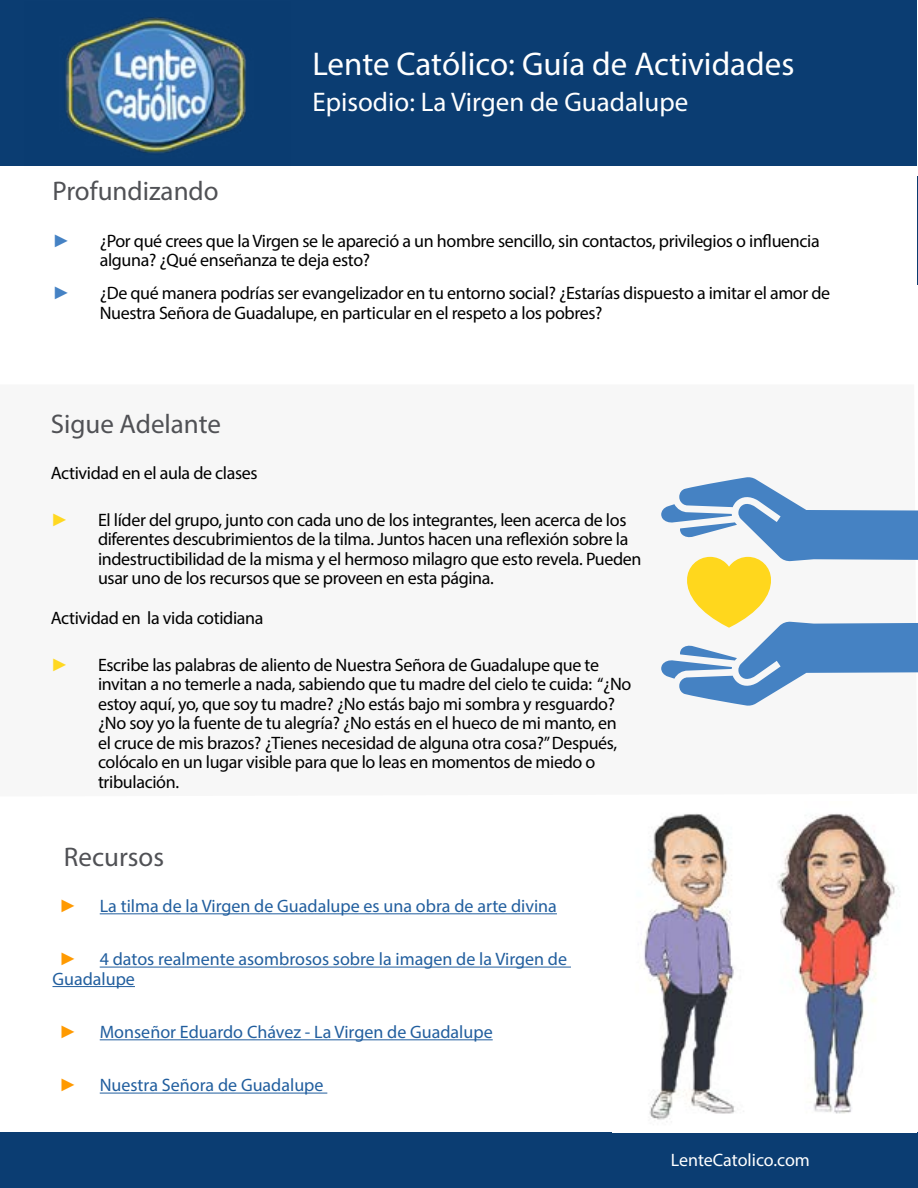
<style>
.page{position:relative;width:918px;height:1188px;background:#fff}
.page>*{position:absolute;margin:0;border:0;box-sizing:border-box;transform-origin:0 0}
.t1{font:33px "Myriad Pro";color:#fff}
.t2{font:27px "Myriad Pro";color:#505155}
.t3{font:27px "Myriad Pro";color:#fff}
.t4{font:18px/19.5px "Myriad Pro";letter-spacing:-.02em;color:#000}
.t5{font:18px/19.5px "Myriad Pro";color:#215e9e}
.t6{font:18px "Myriad Pro";letter-spacing:-.005em;color:#fff}
.t7{font:900 18px "Arial";color:#ff9a00}
.t8{font:900 18px "Arial";color:#4582c4}
.t9{font:900 18px "Arial";color:#ffd821}
</style>
<div class="page">
<div style="left:1px;top:0;width:916px;height:165px;background:#0b3d72"></div>
<hr style="left:100px;top:913px;width:457px;height:1px;background:#215e9e">
<hr style="left:100px;top:967px;width:471px;height:1px;background:#215e9e">
<hr style="left:52px;top:986px;width:83px;height:1px;background:#215e9e">
<hr style="left:100px;top:1039px;width:393px;height:1px;background:#215e9e">
<hr style="left:100px;top:1093px;width:227px;height:1px;background:#215e9e">
<img style="left:917px;top:177px;width:1px;height:108px">
<div style="left:0;top:1133px;width:918px;height:55px;background:#0b3d72"></div>
<svg style="left:661px;top:477px;width:257px;height:229px"></svg>
<img style="left:638px;top:813px;width:261px;height:309px">
<img style="left:25px;top:17px;width:265px;height:149px">
<h1 class="t1" style="left:313px;top:44px;width:483px">Lente Católico: Guía de Actividades</h1>
<h2 class="t3" style="left:313px;top:85px;width:377px">Episodio: La Virgen de Guadalupe</h2>
<h2 class="t2" style="left:52px;top:175px;width:168px">Profundizando</h2>
<p class="t8" style="left:52px;top:227px;width:19px">►</p>
<p class="t4" style="left:100px;top:231px;width:722px">¿Por qué crees que la Virgen se le apareció a un hombre sencillo, sin contactos, privilegios o influencia alguna? ¿Qué enseñanza te deja esto?</p>
<p class="t8" style="left:52px;top:280px;width:19px">►</p>
<p class="t4" style="left:100px;top:283px;width:732px">¿De qué manera podrías ser evangelizador en tu entorno social? ¿Estarías dispuesto a imitar el amor de<br>Nuestra Señora de Guadalupe, en particular en el respeto a los pobres?</p>
<h2 class="t2" style="left:51px;top:407px;width:172px">Sigue Adelante</h2>
<p class="t4" style="left:51px;top:463px;width:208px">Actividad en el aula de clases</p>
<p class="t9" style="left:51px;top:506px;width:19px">►</p>
<p class="t4" style="left:98px;top:510px;width:545px">El líder del grupo, junto con cada uno de los integrantes, leen acerca de los diferentes descubrimientos de la tilma. Juntos hacen una reflexión sobre la indestructibilidad de la misma y el hermoso milagro que esto revela. Pueden usar uno de los recursos que se proveen en esta página.</p>
<p class="t4" style="left:51px;top:608px;width:214px">Actividad en la vida cotidiana</p>
<p class="t9" style="left:51px;top:651px;width:19px">►</p>
<p class="t4" style="left:98px;top:655px;width:535px">Escribe las palabras de aliento de Nuestra Señora de Guadalupe que te invitan a no temerle a nada, sabiendo que tu madre del cielo te cuida: “¿No estoy aquí, yo, que soy tu madre? ¿No estás bajo mi sombra y resguardo? ¿No soy yo la fuente de tu alegría? ¿No estás en el hueco de mi manto, en el cruce de mis brazos? ¿Tienes necesidad de alguna otra cosa?” Después, colócalo en un lugar visible para que lo leas en momentos de miedo o tribulación.</p>
<h2 class="t2" style="left:64px;top:840px;width:102px">Recursos</h2>
<p class="t7" style="left:59px;top:893px;width:19px">►</p>
<p class="t5" style="left:100px;top:896px;width:459px">La tilma de la Virgen de Guadalupe es una obra de arte divina</p>
<p class="t7" style="left:59px;top:946px;width:19px">►</p>
<p class="t5" style="left:52px;top:949px;width:516px;text-indent:47px">4 datos realmente asombrosos sobre la imagen de la Virgen de<br>Guadalupe</p>
<p class="t7" style="left:59px;top:1019px;width:19px">►</p>
<p class="t5" style="left:100px;top:1022px;width:394px">Monseñor Eduardo Chávez - La Virgen de Guadalupe</p>
<p class="t7" style="left:59px;top:1072px;width:19px">►</p>
<p class="t5" style="left:100px;top:1075px;width:225px">Nuestra Señora de Guadalupe</p>
<p class="t6" style="left:671px;top:1149px;width:141px">LenteCatolico.com</p>
</div>
